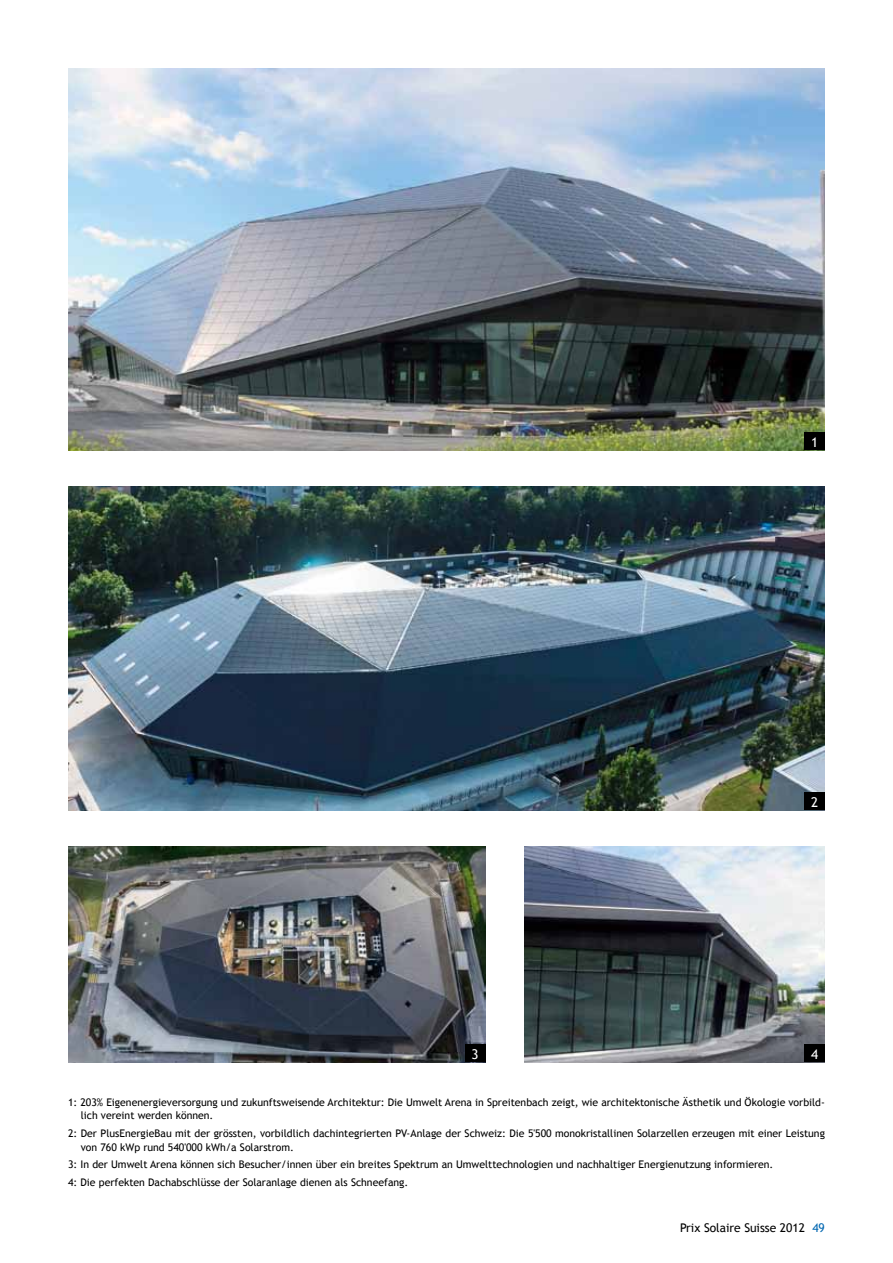
<style>
.page{position:relative;width:893px;height:1263px;background:#fff}
.page>*{position:absolute;margin:0;border:0;box-sizing:border-box;transform-origin:0 0}
.t1{font:13.5px "Trebuchet MS";color:#fff}
.t2{font:12px "Trebuchet MS";color:#000}
.t3{font:10.5px/13.5px "Trebuchet MS";color:#000}
.s1{color:#0067b1}
</style>
<div class="page">
<img style="left:68px;top:846px;width:418px;height:216px">
<img style="left:524px;top:846px;width:301px;height:216px">
<div style="left:465px;top:1044px;width:21px;height:18px;background:#000"></div>
<img style="left:68px;top:68px;width:757px;height:382px">
<div style="left:804px;top:1044px;width:21px;height:18px;background:#000"></div>
<div style="left:804px;top:432px;width:21px;height:18px;background:#000"></div>
<img style="left:68px;top:486px;width:757px;height:324px">
<div style="left:804px;top:792px;width:21px;height:18px;background:#000"></div>
<p class="t1" style="left:811px;top:434px;width:9px">1</p>
<p class="t1" style="left:811px;top:794px;width:9px">2</p>
<p class="t1" style="left:472px;top:1046px;width:9px">3</p>
<p class="t1" style="left:811px;top:1046px;width:9px">4</p>
<p class="t3" style="left:81px;top:1095px;width:746px;text-indent:-13px">1: 203% Eigenenergieversorgung und zukunftsweisende Architektur: Die Umwelt Arena in Spreitenbach zeigt, wie architektonische Ästhetik und Ökologie vorbild&shy;lich vereint werden können.</p>
<p class="t3" style="left:81px;top:1127px;width:746px;text-indent:-13px">2: Der PlusEnergieBau mit der grössten, vorbildlich dachintegrierten PV-Anlage der Schweiz: Die 5'500 monokristallinen Solarzellen erzeugen mit einer Leistung von 760 kWp rund 540'000 kWh/a Solarstrom.</p>
<p class="t3" style="left:68px;top:1156px;width:707px;line-height:17.7px">3: I n der Umwelt Arena können sich Besucher/innen über ein breites Spektrum an Umwelttechnologien und nachhaltiger Energienutzung informieren.<br>4: Die perfekten Dachabschlüsse der Solaranlage dienen als Schneefang.</p>
<p class="t2" style="left:680px;top:1220px;width:146px">Prix Solaire Suisse 2012 <span class="s1">49</span></p>
</div>
